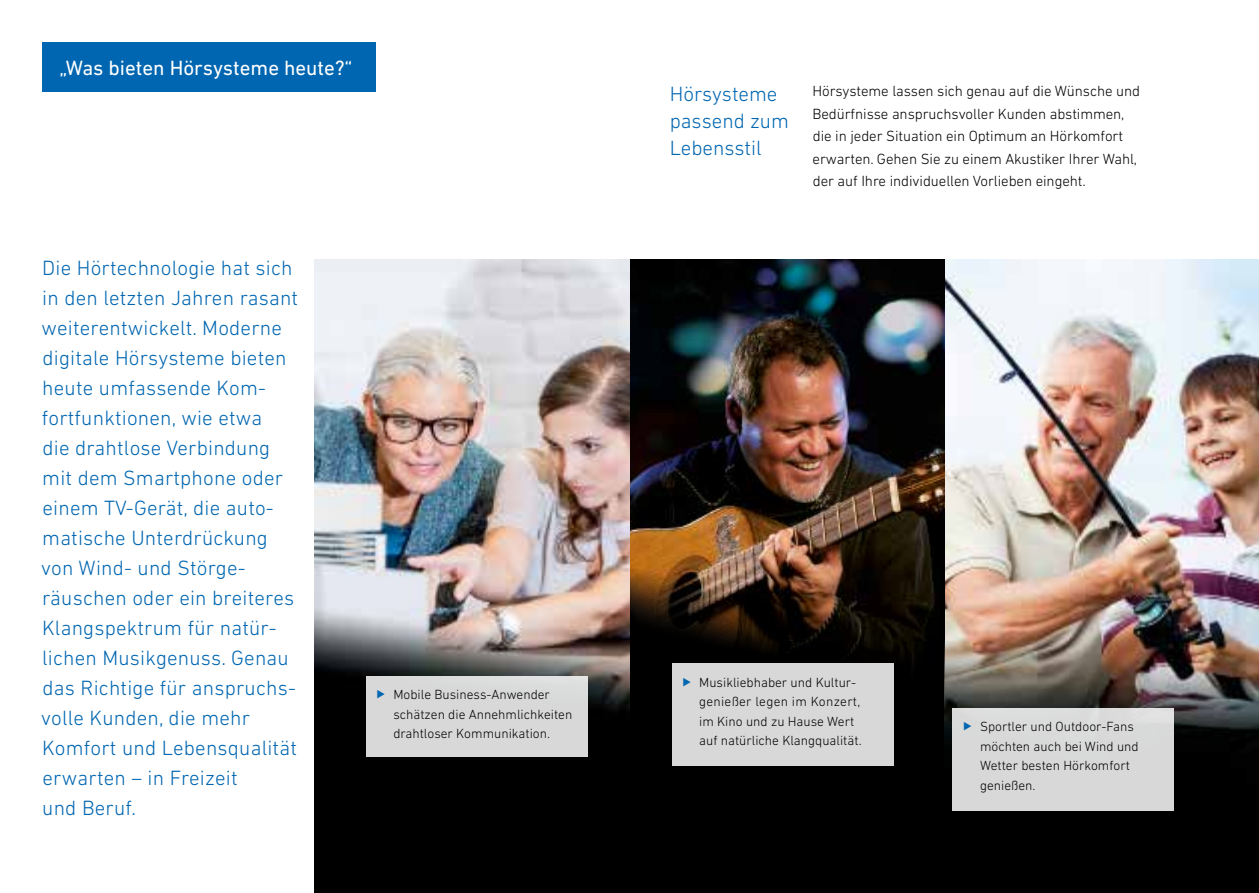
<style>
.page{position:relative;width:1259px;height:893px;background:#fff}
.page>*{position:absolute;margin:0;border:0;box-sizing:border-box;transform-origin:0 0}
.t1{font:300 21px/30px "DIN Next LT Pro";letter-spacing:.01em;color:#0066b1}
.t2{font:21px "DIN Next LT Pro";color:#fff}
.t3{font:300 15px/22.5px "DIN Next LT Pro";letter-spacing:-.005em;color:#000}
.t4{font:300 13.5px/19.5px "DIN Next LT Pro";color:#000}
</style>
<div class="page">
<img style="left:944px;top:259px;width:315px;height:634px">
<div style="left:629px;top:259px;width:315px;height:634px;background:#000"></div>
<img style="left:629px;top:259px;width:315px;height:464px">
<img style="left:315px;top:259px;width:314px;height:634px">
<div style="left:43px;top:43px;width:333px;height:49px;background:#0066b1"></div>
<div style="left:672px;top:663px;width:221px;height:102px;background:#d8d8d8"></div>
<div style="left:953px;top:708px;width:221px;height:102px;background:#d8d8d8"></div>
<div style="left:366px;top:676px;width:221px;height:81px;background:#d8d8d8"></div>
<p class="t2" style="left:60px;top:56px;width:294px">„Was bieten Hörsysteme heute?“</p>
<p class="t1" style="left:41px;top:252px;width:258px">Die Hörtechnologie hat sich in den letzten Jahren rasant weiterentwickelt. Moderne digitale Hörsysteme bieten heute umfassende Kom&shy;fortfunktionen, wie etwa<br>die drahtlose Verbindung mit dem Smartphone oder einem TV-Gerät, die auto&shy;matische Unterdrückung von Wind- und Störge&shy;räuschen oder ein breiteres<br>Klangspektrum für natür&shy;lichen Musikgenuss. Genau das Richtige für anspruchs&shy;volle Kunden, die mehr<br>Komfort und Lebensqualität erwarten – in Freizeit<br>und Beruf.</p>
<p class="t4" style="left:393px;top:685px;width:180px">Mobile Business-Anwender schätzen die Annehmlichkeiten drahtloser Kommunikation.</p>
<p class="t1" style="left:669px;top:80px;width:121px;line-height:27px">Hörsysteme passend zum<br>Lebensstil</p>
<p class="t3" style="left:812px;top:80px;width:329px">Hörsysteme lassen sich genau auf die Wünsche und Bedürfnisse anspruchsvoller Kunden abstimmen, die in jeder Situation ein Optimum an Hörkomfort erwarten. Gehen Sie zu einem Akustiker Ihrer Wahl, der auf Ihre individuellen Vorlieben eingeht.</p>
<p class="t4" style="left:699px;top:672px;width:164px">Musikliebhaber und Kultur&shy;genießer legen im Konzert, im Kino und zu Hause Wert auf natürliche Klangqualität.</p>
<p class="t4" style="left:980px;top:717px;width:160px">Sportler und Outdoor-Fans möchten auch bei Wind und<br>Wetter besten Hörkomfort genießen.</p>
</div>
